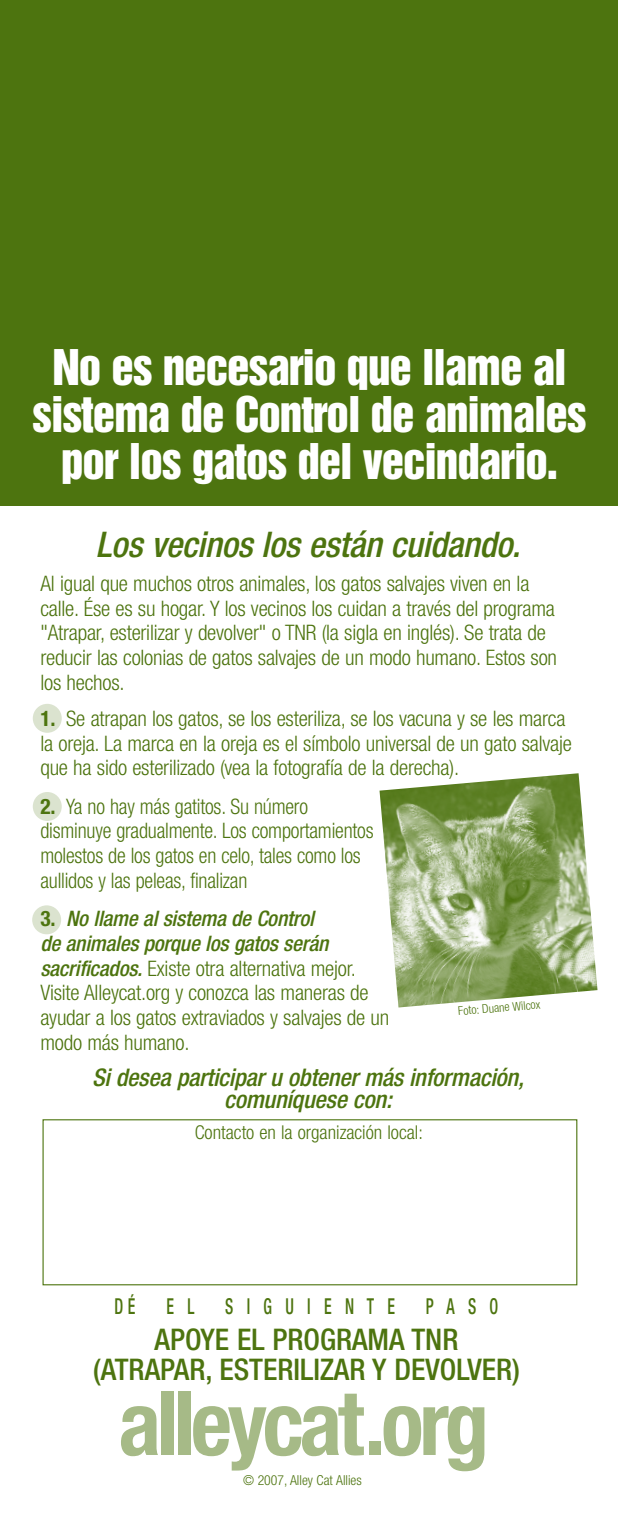
<style>
.page{position:relative;width:618px;height:1519px;background:#fff}
.page>*{position:absolute;margin:0;border:0;box-sizing:border-box;transform-origin:0 0}
.t1{font:700 condensed 88.65px "Helvetica Neue";letter-spacing:-.05em;color:#a6ba87}
.t2{font:45px/47.2px "Helvetica Inserat";letter-spacing:-.025em;color:#fff;text-align:center}
.t3{font:italic 500 condensed 35.32px "Helvetica Neue";color:#4d740f}
.t4{font:500 condensed 29.93px/29.2px "Helvetica Neue";color:#4d740f;text-align:center}
.t5{font:italic 500 condensed 24.3px/22.5px "Helvetica Neue";letter-spacing:-.01em;color:#4d740f;text-align:center}
.t6{font:500 condensed 22.05px "Helvetica Neue";color:#4d740f;scale:.72 1}
.t7{font:300 condensed 21.38px/24.8px "Helvetica Neue";letter-spacing:-.01em;color:#4d740f}
.t8{font:300 condensed 21.38px/24.8px "Helvetica Neue";letter-spacing:-.01em;color:#4d740f;scale:.95 1}
.t9{font:300 condensed 19.12px "Helvetica Neue";color:#4d740f}
.t10{font:300 condensed 13.72px "Helvetica Neue";color:#4d740f}
.t11{font:300 condensed 12.15px "Helvetica Neue";color:#4d740f}
.s1{font-weight:700}
.s2{font-weight:500;font-style:italic}
</style>
<div class="page">
<div style="left:42px;top:1119px;width:535px;height:166px;border:1px solid #4d740f"></div>
<div style="left:0;top:0;width:618px;height:505px;background:#4d740f"></div>
<div style="left:33px;top:704px;width:29px;height:29px;background:#dbe3cf;border-radius:50%"></div>
<div style="left:33px;top:792px;width:29px;height:29px;background:#dbe3cf;border-radius:50%"></div>
<div style="left:32px;top:905px;width:29px;height:29px;background:#dbe3cf;border-radius:50%"></div>
<img style="left:379px;top:773px;width:218px;height:234px">
<h2 class="t2" style="left:32px;top:345px;width:556px">No es necesario que llame al sistema de Control de animales por los gatos del vecindario.</h2>
<h3 class="t3" style="left:96px;top:532px;width:432px">Los vecinos los están cuidando.</h3>
<p class="t7" style="left:40px;top:573px;width:518px">Al igual que muchos otros animales, los gatos salvajes viven en la calle. Ése es su hogar. Y los vecinos los cuidan a través del programa "Atrapar, esterilizar y devolver" o TNR (la sigla en inglés). Se trata de reducir las colonias de gatos salvajes de un modo humano. Estos son los hechos.</p>
<p class="t7" style="left:40px;top:708px;width:533px"><span class="s1">1.</span> Se atrapan los gatos, se los esteriliza, se los vacuna y se les marca la oreja. La marca en la oreja es el símbolo universal de un gato salvaje que ha sido esterilizado (vea la fotografía de la derecha).</p>
<p class="t8" style="left:40px;top:795px;width:352px"><span class="s1">2.</span> Ya no hay más gatitos. Su número disminuye gradualmente. Los comportamientos molestos de los gatos en celo, tales como los aullidos y las peleas, finalizan</p>
<p class="t7" style="left:40px;top:908px;width:350px"><span class="s1">3 .</span> <span class="s2">No llame alsistema de Control<br>de animales porque los gatos serán sacrificados.</span>Existe otra alternativa mejor.<br>Visite Alleycat.org y conozca las maneras de ayudar a los gatos extraviados y salvajes de un modo más humano.</p>
<p class="t5" style="left:92px;top:1068px;width:438px">Sidesea participaru obtenermás información, comuníquese con:</p>
<p class="t11" style="left:458px;top:1007px;width:84px;rotate:-5deg">Foto: Duane Wilcox</p>
<p class="t9" style="left:195px;top:1126px;width:230px">Contacto en la organización local:</p>
<p class="t6" style="left:115px;top:1299px;width:31px">D É</p>
<p class="t6" style="left:166px;top:1299px;width:40px">E L</p>
<p class="t6" style="left:225px;top:1299px;width:237px">S I G U I E N T E</p>
<p class="t6" style="left:426px;top:1299px;width:102px">P A S O</p>
<h3 class="t4" style="left:93px;top:1328px;width:428px">APOYE EL PROGRAMA TNR (ATRAPAR, ESTERILIZAR Y DEVOLVER)</h3>
<h1 class="t1" style="left:118px;top:1391px;width:372px">alleycat.org</h1>
<p class="t10" style="left:243px;top:1475px;width:120px">© 2007, Alley Cat Allies</p>
</div>
